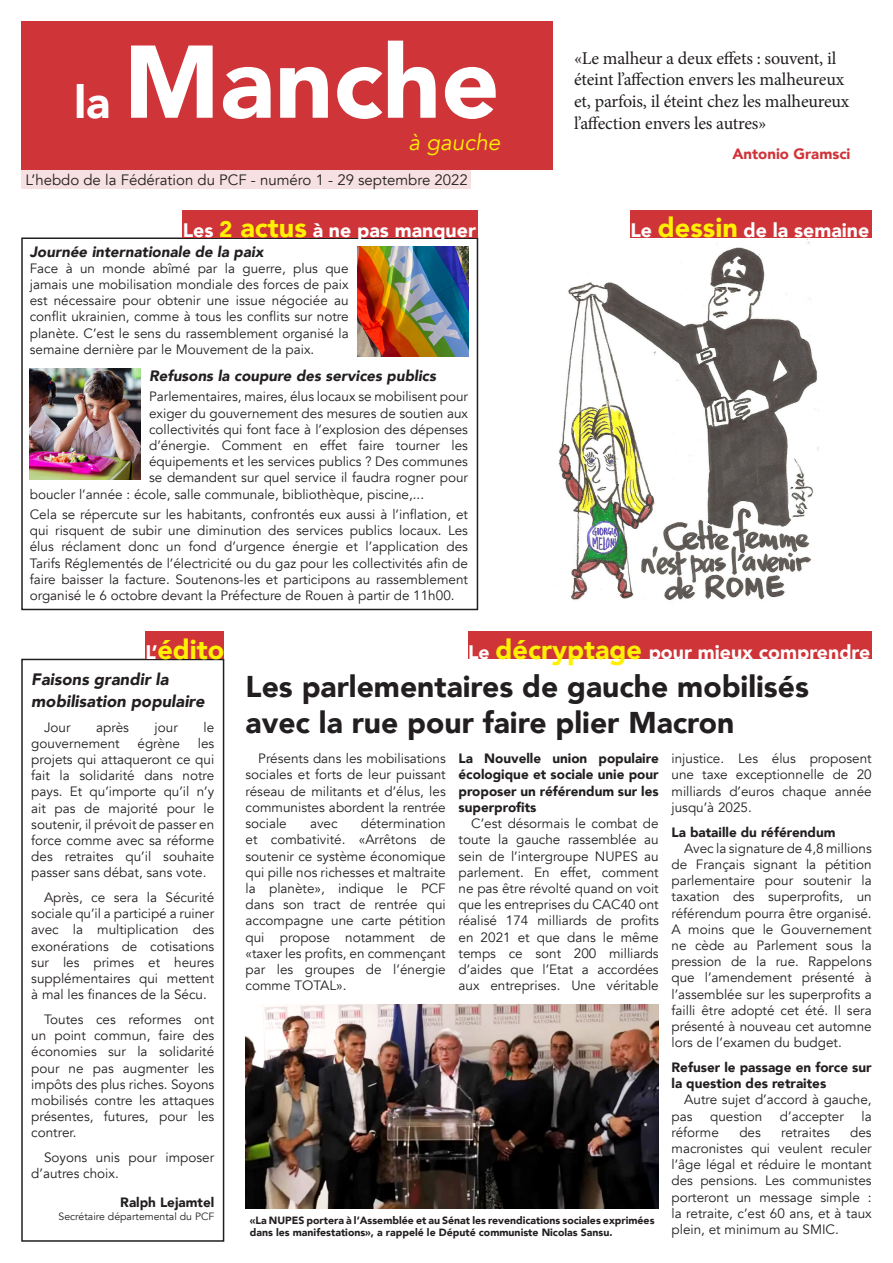
<style>
.page{position:relative;width:893px;height:1263px;background:#fff}
.page>*{position:absolute;margin:0;border:0;box-sizing:border-box;transform-origin:0 0}
.t1{font:900 102px "Avenir";color:#fff}
.t2{font:900 45px "Avenir";color:#fff}
.t3{font:900 30px/36px "Avenir";color:#231f20}
.t4{font:900 27px "Avenir";color:#fff101}
.t5{font:italic 22.5px "Avenir";color:#fff101}
.t6{font:900 19.5px "Avenir";color:#fff}
.t7{font:18px/21.6px "Minion Pro";letter-spacing:-.01em;color:#231f20}
.t8{font:italic 900 16.5px/21.6px "Avenir";color:#231f20}
.t9{font:italic 900 15px "Avenir";color:#231f20}
.t10{font:15px "Avenir";color:#231f20}
.t11{font:900 15px "Avenir";color:#cf3439}
.t12{font:13.5px/16.2px "Avenir";color:#231f20;text-align:justify}
.t13{font:900 13.5px/16.2px "Avenir";color:#231f20;text-align:justify}
.t14{font:900 10.5px/12.6px "Avenir";color:#231f20}
.t15{font:10.5px "Avenir";color:#231f20}
.s1{font-size:22.5px;color:#fff101}
.s2{font-size:27px;color:#fff101}
.s3{font-size:19.5px;color:#fff}
</style>
<div class="page">
<div style="left:21px;top:659px;width:203px;height:583px;border:2px solid #231f20"></div>
<img style="left:558px;top:237px;width:265px;height:363px">
<img style="left:246px;top:1005px;width:413px;height:204px">
<div style="left:630px;top:210px;width:242px;height:27px;background:#cf3439"></div>
<div style="left:146px;top:631px;width:78px;height:28px;background:#cf3439"></div>
<div style="left:21px;top:237px;width:457px;height:373px;border:2px solid #231f20"></div>
<div style="left:183px;top:210px;width:295px;height:27px;background:#cf3439"></div>
<img style="left:357px;top:246px;width:111px;height:111px">
<img style="left:30px;top:368px;width:111px;height:111px">
<div style="left:21px;top:170px;width:450px;height:19px;background:#f7e0e1"></div>
<div style="left:21px;top:21px;width:532px;height:149px;background:#cf3439"></div>
<div style="left:468px;top:631px;width:404px;height:28px;background:#cf3439"></div>
<p class="t2" style="left:74px;top:64px;width:37px">la</p>
<p class="t1" style="left:124px;top:-5px;width:377px">Manche</p>
<p class="t5" style="left:409px;top:128px;width:93px">à gauche</p>
<p class="t10" style="left:25px;top:171px;width:444px">L’hebdo de la Fédération du PCF - numéro 1 - 29 septembre 2022</p>
<p class="t6" style="left:183px;top:214px;width:295px">Les <span class="s1">2</span> <span class="s2">actus</span> à ne pas manquer</p>
<p class="t9" style="left:30px;top:239px;width:235px">Journée internationale de la paix</p>
<p class="t12" style="left:30px;top:260px;width:320px">Face à un monde abîmé par la guerre, plus que jamais une mobilisation mondiale des forces de paix est nécessaire pour obtenir une issue négociée au conflit ukrainien, comme à tous les conflits sur notre planète. C’est le sens du rassemblement organisé la semaine dernière par le Mouvement de la paix.</p>
<p class="t9" style="left:149px;top:363px;width:288px">Refusons la coupure des services publics</p>
<p class="t12" style="left:149px;top:389px;width:320px">Parlementaires, maires, élus locaux se mobilisent pour</p>
<p class="t12" style="left:149px;top:405px;width:320px">exiger du gouvernement des mesures de soutien aux</p>
<p class="t12" style="left:149px;top:421px;width:320px">collectivités qui font face à l’explosion des dépenses</p>
<p class="t12" style="left:149px;top:437px;width:320px">d’énergie. Comment en effet faire tourner les</p>
<p class="t12" style="left:149px;top:454px;width:320px">équipements et les services publics ? Des communes</p>
<p class="t12" style="left:149px;top:470px;width:320px">se demandent sur quel service il faudra rogner pour</p>
<p class="t12" style="left:30px;top:486px;width:396px">boucler l’année : école, salle communale, bibliothèque, piscine,...</p>
<p class="t12" style="left:30px;top:506px;width:440px">Cela se répercute sur les habitants, confrontés eux aussi à l’inflation, et qui risquent de subir une diminution des services publics locaux. Les élus réclament donc un fond d’urgence énergie et l’application des Tarifs Réglementés de l’électricité ou du gaz pour les collectivités afin de faire baisser la facture. Soutenons-les et participons au rassemblement organisé le 6 octobre devant la Préfecture de Rouen à partir de 11h00.</p>
<p class="t7" style="left:574px;top:47px;width:277px">«Le malheur a deux effets : souvent, il éteint l’affection envers les malheureux et, parfois, il éteint chez les malheureux l’affection envers les autres»</p>
<p class="t11" style="left:732px;top:141px;width:120px">Antonio Gramsci</p>
<p class="t6" style="left:630px;top:214px;width:240px">Le <span class="s2">dessin</span> de la semaine</p>
<p class="t4" style="left:146px;top:626px;width:80px"><span class="s3">L’</span>édito</p>
<p class="t8" style="left:31px;top:668px;width:175px">Faisons grandir la mobilisation populaire</p>
<p class="t12" style="left:44px;top:719px;width:28px">Jour</p>
<p class="t12" style="left:96px;top:719px;width:34px">après</p>
<p class="t12" style="left:155px;top:719px;width:25px">jour</p>
<p class="t12" style="left:204px;top:719px;width:12px">le</p>
<p class="t12" style="left:31px;top:735px;width:90px">gouvernement</p>
<p class="t12" style="left:138px;top:735px;width:44px">égrène</p>
<p class="t12" style="left:31px;top:735px;width:185px;text-indent:167px">les projets qui attaqueront ce qui fait la solidarité dans notre pays. Et qu’importe qu’il n’y ait pas de majorité pour le soutenir, il prévoit de passer en force comme avec sa réforme des retraites qu’il souhaite passer sans débat, sans vote.</p>
<p class="t12" style="left:31px;top:889px;width:185px;text-indent:13px">Après, ce sera la Sécurité sociale qu’il a participé a ruiner avec la multiplication des exonérations de cotisations sur les primes et heures supplémentaires qui mettent à mal les finances de la Sécu.</p>
<p class="t12" style="left:31px;top:1011px;width:185px;text-indent:13px">Toutes ces reformes ont un point commun, faire des économies sur la solidarité pour ne pas augmenter les impôts des plus riches. Soyons mobilisés contre les attaques présentes, futures, pour les contrer.</p>
<p class="t12" style="left:31px;top:1149px;width:185px;text-indent:13px">Soyons unis pour imposer d’autres choix.</p>
<p class="t13" style="left:120px;top:1194px;width:96px">Ralph Lejamtel</p>
<p class="t15" style="left:59px;top:1210px;width:157px">Secrétaire départemental du PCF</p>
<p class="t6" style="left:468px;top:635px;width:404px">Le <span class="s2">décryptage</span> pour mieux comprendre</p>
<p class="t3" style="left:246px;top:668px;width:565px">Les parlementaires de gauche mobilisés avec la rue pour faire plier Macron</p>
<p class="t12" style="left:246px;top:751px;width:202px;text-indent:13px">Présents dans les mobilisations sociales et forts de leur puissant réseau de militants et d’élus, les communistes abordent la rentrée sociale</p>
<p class="t12" style="left:246px;top:815px;width:202px;text-indent:115px">détermination et combativité. «Arrêtons de soutenir ce système économique qui pille nos richesses et maltraite la planète», indique le PCF dans son tract de rentrée qui accompagne une carte pétition qui propose notamment de «taxer les profits, en commençant par les groupes de l’énergie comme TOTAL».</p>
<p class="t12" style="left:310px;top:815px;width:29px">avec</p>
<p class="t13" style="left:459px;top:750px;width:202px">La Nouvelle union populaire écologique et sociale unie pour proposer un référendum sur les superprofits</p>
<p class="t12" style="left:459px;top:815px;width:202px;text-indent:13px">C’est désormais le combat de toute la gauche rassemblée au sein de l’intergroupe NUPES au parlement. En effet, comment ne pas être révolté quand on voit que les entreprises du CAC40 ont réalisé 174 milliards de profits en 2021 et que dans le même temps ce sont 200 milliards d’aides que l’Etat a accordées aux entreprises. Une véritable</p>
<p class="t14" style="left:250px;top:1213px;width:406px">«La NUPES portera à l’Assemblée et au Sénat les revendications sociales exprimées dans les manifestations», a rappelé le Député communiste Nicolas Sansu.</p>
<p class="t12" style="left:671px;top:751px;width:202px">injustice. Les élus proposent une taxe exceptionnelle de 20 milliards d’euros chaque année jusqu’à 2025.</p>
<p class="t13" style="left:671px;top:823px;width:166px">La bataille du référendum</p>
<p class="t12" style="left:671px;top:840px;width:202px;text-indent:13px">Avec la signature de 4,8 millions de Français signant la pétition parlementaire pour soutenir la taxation des superprofits, un référendum pourra être organisé.<br>A moins que le Gouvernement ne cède au Parlement sous la pression de la rue. Rappelons que l’amendement présenté à l’assemblée sur les superprofits a failli être adopté cet été. Il sera présenté à nouveau cet automne lors de l’examen du budget.</p>
<p class="t13" style="left:671px;top:1059px;width:202px">Refuser le passage en force sur la question des retraites</p>
<p class="t12" style="left:671px;top:1092px;width:202px;text-indent:13px">Autre sujet d’accord à gauche, pas</p>
<p class="t12" style="left:710px;top:1108px;width:54px">question</p>
<p class="t12" style="left:780px;top:1108px;width:66px">d’accepter</p>
<p class="t12" style="left:861px;top:1108px;width:12px">la</p>
<p class="t12" style="left:671px;top:1124px;width:49px">réforme</p>
<p class="t12" style="left:739px;top:1124px;width:23px">des</p>
<p class="t12" style="left:781px;top:1124px;width:50px">retraites</p>
<p class="t12" style="left:671px;top:1124px;width:202px;text-indent:179px">des macronistes qui veulent reculer l’âge légal et réduire le montant des pensions. Les communistes porteront un message simple : la retraite, c’est 60 ans, et à taux plein, et minimum au SMIC.</p>
</div>
